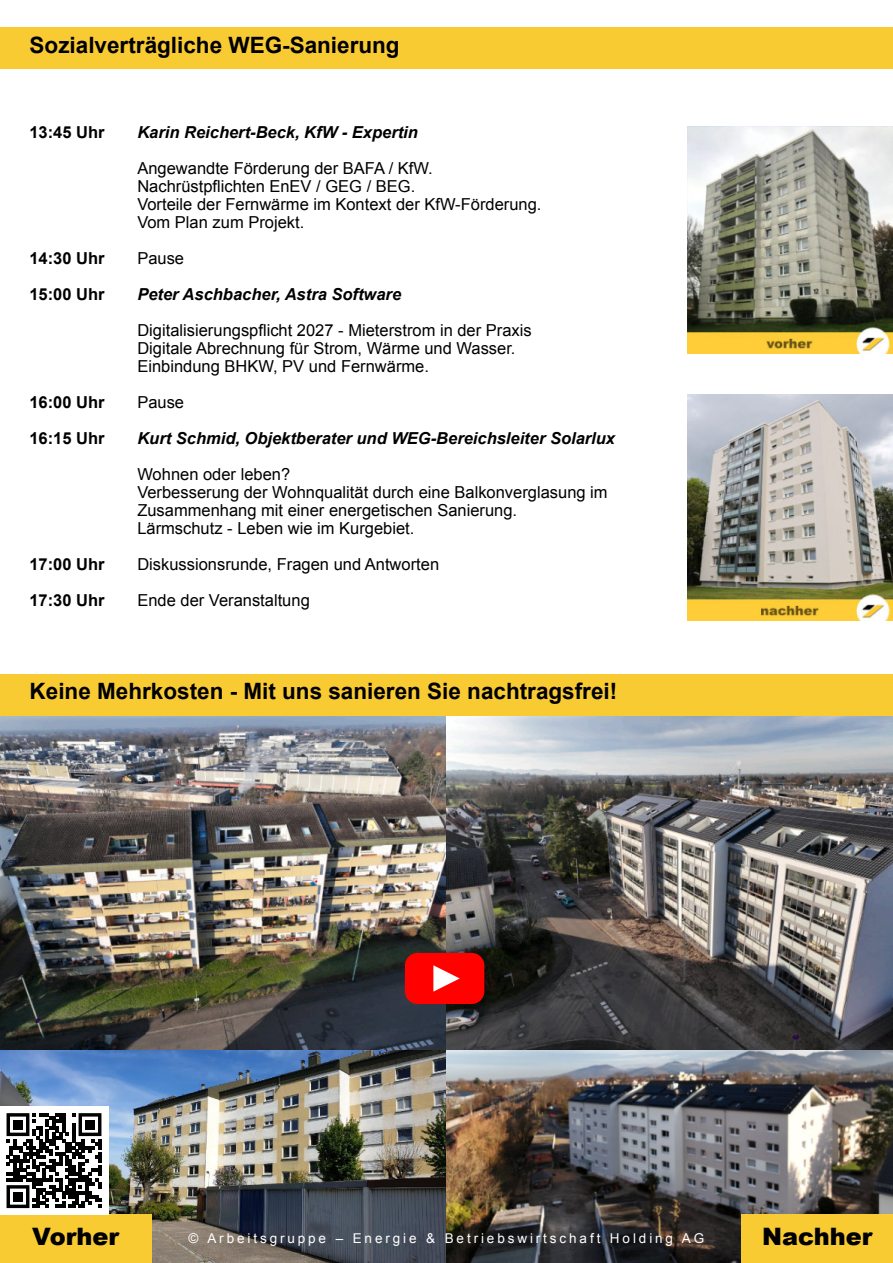
<style>
.page{position:relative;width:893px;height:1263px;background:#fff}
.page>*{position:absolute;margin:0;border:0;box-sizing:border-box;transform-origin:0 0}
.t1{font:900 24px "Arial";color:#000}
.t2{font:700 22.5px "Arial";color:#000}
.t3{font:16.5px "Arial";color:#000}
.t4{font:italic 700 16.5px "Arial";color:#000}
.t5{font:700 16.5px "Arial";color:#000}
.t6{font:13.5px "Arial";letter-spacing:.215em;color:#fff}
</style>
<div class="page">
<img style="left:688px;top:126px;width:205px;height:227px">
<img style="left:688px;top:394px;width:205px;height:227px">
<img style="left:0;top:715px;width:893px;height:548px">
<div style="left:0;top:1214px;width:151px;height:49px;background:#f9cb33"></div>
<div style="left:742px;top:1214px;width:151px;height:49px;background:#f9cb33"></div>
<div style="left:405px;top:953px;width:79px;height:51px;background:#ff0200;border-radius:13px"></div>
<svg style="left:433px;top:965px;width:27px;height:27px"></svg>
<div style="left:0;top:674px;width:893px;height:41px;background:#f9cb33"></div>
<div style="left:0;top:27px;width:893px;height:42px;background:#f9cb33"></div>
<div style="left:0;top:1106px;width:108px;height:108px;background:#fff"></div>
<svg style="left:7px;top:1113px;width:94px;height:95px"></svg>
<div style="left:13px;top:1120px;width:10px;height:9px;background:#000"></div>
<div style="left:85px;top:1120px;width:10px;height:9px;background:#000"></div>
<div style="left:13px;top:1192px;width:10px;height:9px;background:#000"></div>
<p class="t2" style="left:30px;top:36px;width:372px">Sozialverträgliche WEG-Sanierung</p>
<p class="t5" style="left:29px;top:126px;width:77px">13:45 Uhr</p>
<p class="t4" style="left:137px;top:126px;width:282px">Karin Reichert-Beck, KfW - Expertin</p>
<p class="t3" style="left:137px;top:162px;width:297px">Angewandte Förderung der BAFA / KfW.</p>
<p class="t3" style="left:137px;top:180px;width:279px">Nachrüstpflichten EnEV / GEG / BEG.</p>
<p class="t3" style="left:137px;top:198px;width:406px">Vorteile der Fernwärme im Kontext der KfW-Förderung.</p>
<p class="t3" style="left:137px;top:216px;width:168px">Vom Plan zum Projekt.</p>
<p class="t5" style="left:29px;top:252px;width:77px">14:30 Uhr</p>
<p class="t3" style="left:137px;top:252px;width:48px">Pause</p>
<p class="t5" style="left:29px;top:288px;width:77px">15:00 Uhr</p>
<p class="t4" style="left:137px;top:288px;width:265px">Peter Aschbacher, Astra Software</p>
<p class="t3" style="left:137px;top:324px;width:396px">Digitalisierungspflicht 2027 - Mieterstrom in der Praxis</p>
<p class="t3" style="left:137px;top:342px;width:380px">Digitale Abrechnung für Strom, Wärme und Wasser.</p>
<p class="t3" style="left:137px;top:360px;width:293px">Einbindung BHKW, PV und Fernwärme.</p>
<p class="t5" style="left:29px;top:396px;width:77px">16:00 Uhr</p>
<p class="t3" style="left:137px;top:396px;width:48px">Pause</p>
<p class="t5" style="left:29px;top:432px;width:77px">16:15 Uhr</p>
<p class="t4" style="left:137px;top:432px;width:479px">Kurt Schmid, Objektberater und WEG-Bereichsleiter Solarlux</p>
<p class="t3" style="left:137px;top:468px;width:154px">Wohnen oder leben?</p>
<p class="t3" style="left:137px;top:486px;width:472px">Verbesserung der Wohnqualität durch eine Balkonverglasung im</p>
<p class="t3" style="left:137px;top:504px;width:381px">Zusammenhang mit einer energetischen Sanierung.</p>
<p class="t3" style="left:137px;top:522px;width:278px">Lärmschutz - Leben wie im Kurgebiet.</p>
<p class="t5" style="left:29px;top:558px;width:77px">17:00 Uhr</p>
<p class="t3" style="left:137px;top:558px;width:303px">Diskussionsrunde, Fragen und Antworten</p>
<p class="t5" style="left:29px;top:594px;width:77px">17:30 Uhr</p>
<p class="t3" style="left:137px;top:594px;width:174px">Ende der Veranstaltung</p>
<p class="t2" style="left:30px;top:683px;width:589px">Keine Mehrkosten - Mit uns sanieren Sie nachtragsfrei!</p>
<p class="t1" style="left:32px;top:1227px;width:88px">Vorher</p>
<p class="t1" style="left:762px;top:1227px;width:112px">Nachher</p>
<p class="t6" style="left:189px;top:1233px;width:517px">© Arbeitsgruppe – Energie &amp; Betriebswirtschaft Holding AG</p>
</div>
